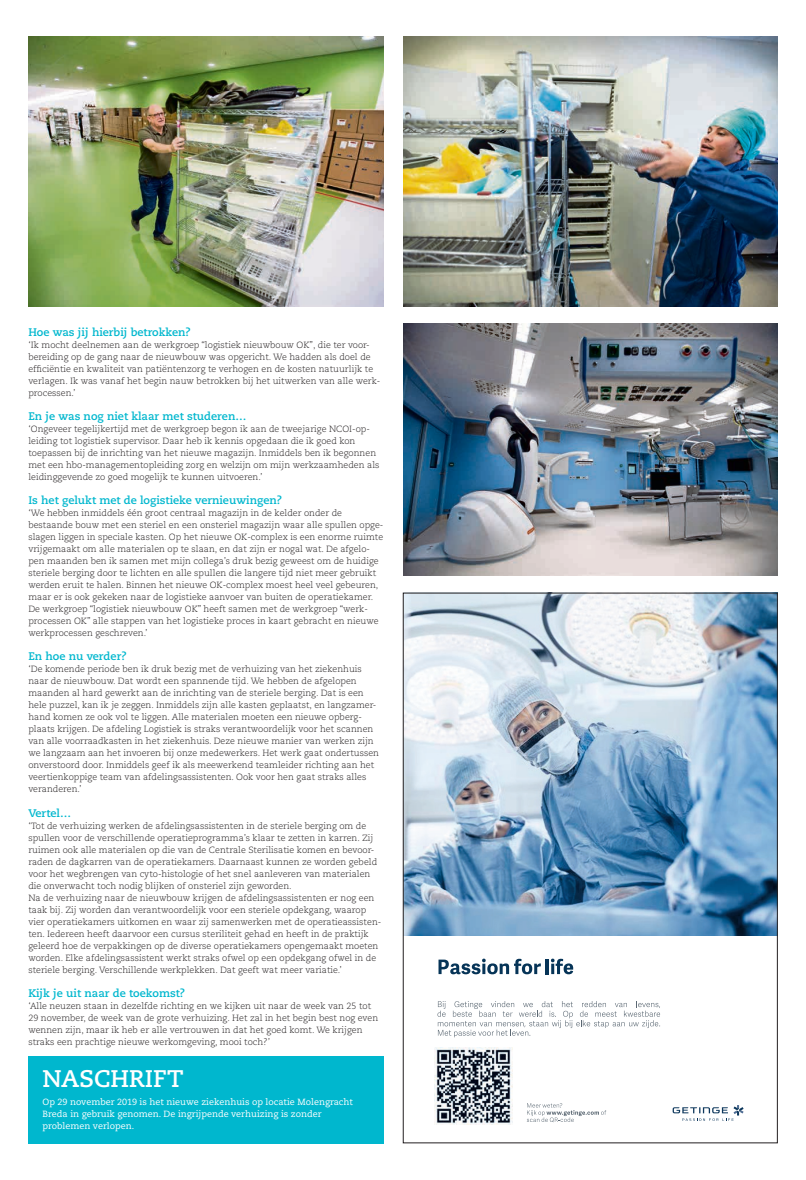
<style>
.page{position:relative;width:806px;height:1180px;background:#fff}
.page>*{position:absolute;margin:0;border:0;box-sizing:border-box;transform-origin:0 0}
.OK_Kop{font:700 24px "Caecilia LT Std";color:#fff}
.OK_tussenkop{font:700 11px "Caecilia LT Std";color:#00b7ce}
.OK_body{font:300 9px/12px "Caecilia LT Std";color:#231f20}
.OK_Body{font:9px/12px "Caecilia LT Std";color:#fff}
</style>
<div class="page">
<div style="left:28px;top:1056px;width:355px;height:87px;background:#00b7ce"></div>
<img style="left:403px;top:37px;width:374px;height:269px">
<img style="left:28px;top:37px;width:355px;height:269px">
<img style="left:403px;top:323px;width:374px;height:252px">
<img style="left:405px;top:594px;width:370px;height:341px">
<svg style="left:437px;top:1001px;width:222px;height:36px"></svg>
<svg style="left:526px;top:1103px;width:79px;height:19px"></svg>
<svg style="left:672px;top:1105px;width:71px;height:15px"></svg>
<svg style="left:438px;top:958px;width:102px;height:16px"></svg>
<hr style="left:545px;top:958px;width:3px;height:15px;background:#063457">
<svg style="left:550px;top:958px;width:23px;height:16px"></svg>
<img style="left:434px;top:1047px;width:78px;height:77px">
<p class="OK_tussenkop" style="left:28px;top:326px;width:164px">Hoe was jij hierbij betrokken?</p>
<p class="OK_body" style="left:28px;top:339px;width:353px">‘Ik mocht deelnemen aan de werkgroep “logistiek nieuwbouw OK”, die ter voor&shy;bereiding op de gang naar de nieuwbouw was opgericht. We hadden als doel de efficiëntie en kwaliteit van patiëntenzorg te verhogen en de kosten natuurlijk te verlagen. Ik was vanaf het begin nauw betrokken bij het uitwerken van alle werk&shy;processen.’</p>
<p class="OK_tussenkop" style="left:28px;top:410px;width:219px">En je was nog niet klaar met studeren…</p>
<p class="OK_body" style="left:28px;top:423px;width:352px">‘Ongeveer tegelijkertijd met de werkgroep begon ik aan de tweejarige NCOI-op&shy;leiding tot logistiek supervisor. Daar heb ik kennis opgedaan die ik goed kon toepassen bij de inrichting van het nieuwe magazijn. Inmiddels ben ik begonnen met een hbo-managementopleiding zorg en welzijn om mijn werkzaamheden als leidinggevende zo goed mogelijk te kunnen uitvoeren.’</p>
<p class="OK_tussenkop" style="left:28px;top:494px;width:255px">Is het gelukt met de logistieke vernieuwingen?</p>
<p class="OK_body" style="left:28px;top:507px;width:356px">‘We hebben inmiddels één groot centraal magazijn in de kelder onder de bestaande bouw met een steriel en een onsteriel magazijn waar alle spullen opge&shy;slagen liggen in speciale kasten. Op het nieuwe OK-complex is een enorme ruimte vrijgemaakt om alle materialen op te slaan, en dat zijn er nogal wat. De afgelo&shy;pen maanden ben ik samen met mijn collega’s druk bezig geweest om de huidige steriele berging door te lichten en alle spullen die langere tijd niet meer gebruikt werden eruit te halen. Binnen het nieuwe OK-complex moest heel veel gebeuren, maar er is ook gekeken naar de logistieke aanvoer van buiten de operatiekamer.<br>De werkgroep “logistiek nieuwbouw OK” heeft samen met de werkgroep “werk&shy;processen OK” alle stappen van het logistieke proces in kaart gebracht en nieuwe werkprocessen geschreven.’</p>
<p class="OK_tussenkop" style="left:28px;top:650px;width:100px">En hoe nu verder?</p>
<p class="OK_body" style="left:28px;top:663px;width:352px">‘De komende periode ben ik druk bezig met de verhuizing van het ziekenhuis naar de nieuwbouw. Dat wordt een spannende tijd. We hebben de afgelopen maanden al hard gewerkt aan de inrichting van de steriele berging. Dat is een hele puzzel, kan ik je zeggen. Inmiddels zijn alle kasten geplaatst, en langzamer&shy;hand komen ze ook vol te liggen. Alle materialen moeten een nieuwe opberg&shy;plaats krijgen. De afdeling Logistiek is straks verantwoordelijk voor het scannen van alle voorraadkasten in het ziekenhuis. Deze nieuwe manier van werken zijn we langzaam aan het invoeren bij onze medewerkers. Het werk gaat ondertussen onverstoord door. Inmiddels geef ik als meewerkend teamleider richting aan het veertienkoppige team van afdelingsassistenten. Ook voor hen gaat straks alles veranderen.’</p>
<p class="OK_tussenkop" style="left:28px;top:806px;width:44px">Vertel…</p>
<p class="OK_body" style="left:28px;top:819px;width:350px">‘Tot de verhuizing werken de afdelingsassistenten in de steriele berging om de spullen voor de verschillende operatieprogramma’s klaar te zetten in karren. Zij ruimen ook alle materialen op die van de Centrale Sterilisatie komen en bevoor&shy;raden de dagkarren van de operatiekamers. Daarnaast kunnen ze worden gebeld voor het wegbrengen van cyto-histologie of het snel aanleveren van materialen die onverwacht toch nodig blijken of onsteriel zijn geworden.</p>
<p class="OK_body" style="left:28px;top:891px;width:354px">Na de verhuizing naar de nieuwbouw krijgen de afdelingsassistenten er nog een taak bij. Zij worden dan verantwoordelijk voor een steriele opdekgang, waarop vier operatiekamers uitkomen en waar zij samenwerken met de operatieassisten&shy;ten. Iedereen heeft daarvoor een cursus steriliteit gehad en heeft in de praktijk geleerd hoe de verpakkingen op de diverse operatiekamers opengemaakt moeten worden. Elke afdelingsassistent werkt straks ofwel op een opdekgang ofwel in de steriele berging. Verschillende werkplekken. Dat geeft wat meer variatie.’</p>
<p class="OK_tussenkop" style="left:28px;top:986px;width:158px">Kijk je uit naar de toekomst?</p>
<p class="OK_body" style="left:28px;top:999px;width:351px">‘Alle neuzen staan in dezelfde richting en we kijken uit naar de week van 25 tot 29 november, de week van de grote verhuizing. Het zal in het begin best nog even wennen zijn, maar ik heb er alle vertrouwen in dat het goed komt. We krijgen straks een prachtige nieuwe werkomgeving, mooi toch?’</p>
<p class="OK_Kop" style="left:43px;top:1063px;width:142px">NASCHRIFT</p>
<p class="OK_Body" style="left:43px;top:1095px;width:311px">Op 29 november 2019 is het nieuwe ziekenhuis op locatie Molengracht<br>Breda in gebruik genomen. De ingrijpende verhuizing is zonder problemen verlopen.</p>
</div>
